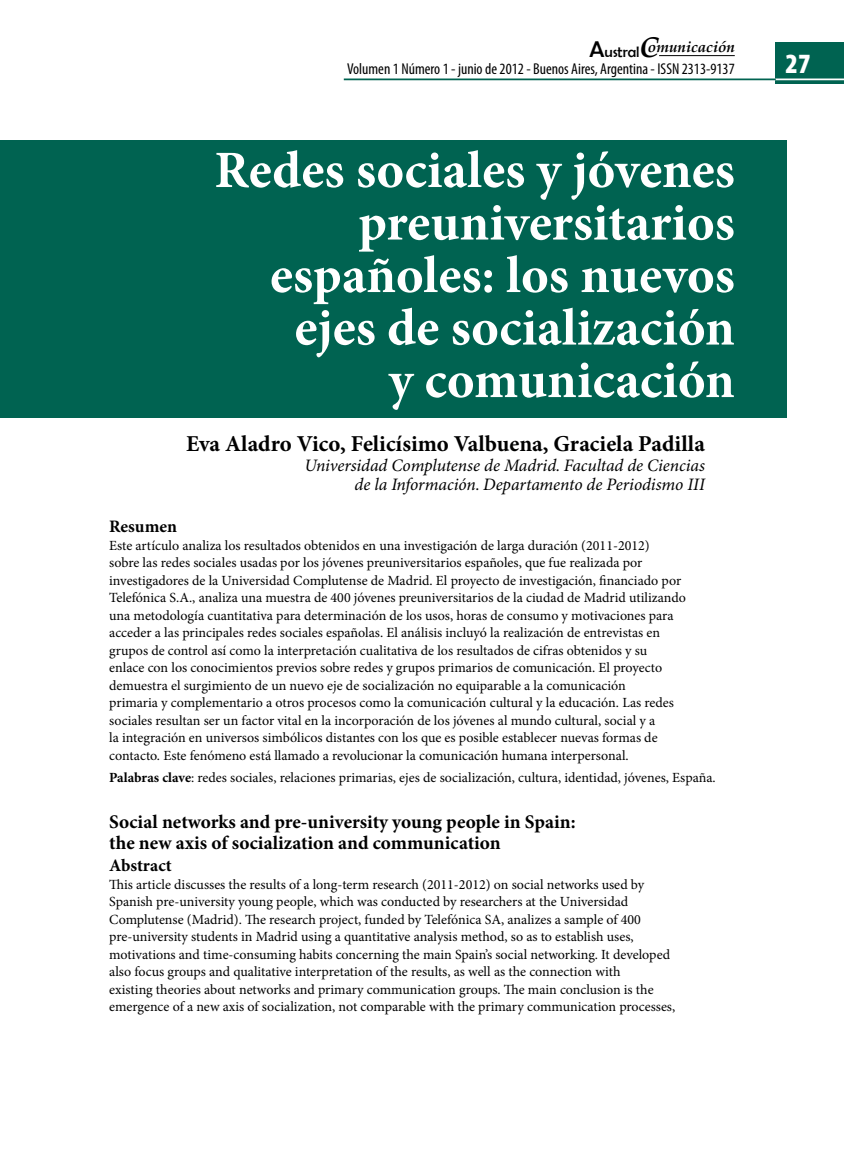
<style>
.page{position:relative;width:844px;height:1166px;background:#fff}
.page>*{position:absolute;margin:0;border:0;box-sizing:border-box;transform-origin:0 0}
.t1{font:700 52.5px/52.5px "Minion Pro";color:#fff;text-align:right}
.t2{font:900 condensed 28px "Myriad Pro";color:#fff}
.t3{font:700 22.75px "Minion Pro";letter-spacing:-.005em;color:#000}
.t4{font:22.75px "Berlin Sans FB";color:#000}
.t5{font:700 19.25px/21px "Minion Pro";color:#000}
.t6{font:italic 17.5px/19.2px "Minion Pro";letter-spacing:-.005em;color:#000;text-align:right}
.t7{font:700 17.5px "Minion Pro";letter-spacing:-.005em;color:#000}
.t8{font:condensed 15.75px "Myriad Pro";color:#000}
.t9{font:italic 700 15.22px "Palatino Linotype";color:#000}
.t10{font:15.22px "Berlin Sans FB";color:#000}
.t11{font:14px/17.5px "Minion Pro";color:#000}
.s1{font-family:"Palatino Linotype";font-weight:700;font-style:italic;font-size:28.53px}
.s2{font-weight:700}
</style>
<div class="page">
<div style="left:0;top:140px;width:786px;height:278px;background:#006351"></div>
<div style="left:775px;top:42px;width:68px;height:41px;background:#006351"></div>
<hr style="left:659px;top:55px;width:75px;height:1px;background:#000">
<hr style="left:390px;top:78px;width:453px;height:2px;background:#fff">
<hr style="left:344px;top:78px;width:431px;height:2px;background:#006351">
<p class="t10" style="left:604px;top:43px;width:56px">ustral<span class="s1">C</span></p>
<h3 class="t4" style="left:589px;top:36px;width:17px">A</h3>
<p class="t9" style="left:647px;top:36px;width:88px">omunicación</p>
<p class="t8" style="left:347px;top:59px;width:389px">Volumen 1 Número 1 - junio de 2012 - Buenos Aires, Argentina - ISSN 2313-9137</p>
<h2 class="t2" style="left:785px;top:45px;width:26px">27</h2>
<h1 class="t1" style="left:214px;top:143px;width:521px">Redes sociales y jóvenes preuniversitarios españoles: los nuevos ejes de socialización<br>y comunicación</h1>
<h3 class="t3" style="left:186px;top:428px;width:520px">Eva Aladro Vico, Felicísimo Valbuena, Graciela Padilla</h3>
<p class="t6" style="left:304px;top:456px;width:402px">Universidad Complutense de Madrid. Facultad de Ciencias de la Información. Departamento de Periodismo III</p>
<p class="t7" style="left:109px;top:514px;width:69px">Resumen</p>
<p class="t11" style="left:109px;top:536px;width:578px">Este artículo analiza los resultados obtenidos en una investigación de larga duración (2011-2012)<br>sobre las redes sociales usadas por los jóvenes preuniversitarios españoles, que fue realizada por investigadores de la Universidad Complutense de Madrid. El proyecto de investigación, financiado por Telefónica S.A., analiza una muestra de 400 jóvenes preuniversitarios de la ciudad de Madrid utilizando una metodología cuantitativa para determinación de los usos, horas de consumo y motivaciones para acceder a las principales redes sociales españolas. El análisis incluyó la realización de entrevistas en grupos de control así como la interpretación cualitativa de los resultados de cifras obtenidos y su enlace con los conocimientos previos sobre redes y grupos primarios de comunicación. El proyecto demuestra el surgimiento de un nuevo eje de socialización no equiparable a la comunicación<br>primaria y complementario a otros procesos como la comunicación cultural y la educación. Las redes sociales resultan ser un factor vital en la incorporación de los jóvenes al mundo cultural, social y a<br>la integración en universos simbólicos distantes con los que es posible establecer nuevas formas de contacto. Este fenómeno está llamado a revolucionar la comunicación humana interpersonal.</p>
<p class="t11" style="left:109px;top:769px;width:608px"><span class="s2">Palabras clave</span>: redes sociales, relaciones primarias, ejes de socialización, cultura, identidad, jóvenes, España.</p>
<h3 class="t5" style="left:109px;top:811px;width:467px">Social networks and pre-university young people in Spain: the new axis of socialization and communication</h3>
<p class="t7" style="left:109px;top:853px;width:64px">Abstract</p>
<p class="t11" style="left:109px;top:876px;width:567px">This article discusses the results of a long-term research (2011-2012) on social networks used by Spanish pre-university young people, which was conducted by researchers at the Universidad Complutense (Madrid). The research project, funded by Telefónica SA, analizes a sample of 400 pre-university students in Madrid using a quantitative analysis method, so as to establish uses, motivations and time-consuming habits concerning the main Spain’s social networking. It developed also focus groups and qualitative interpretation of the results, as well as the connection with<br>existing theories about networks and primary communication groups. The main conclusion is the emergence of a new axis of socialization, not comparable with the primary communication processes,</p>
</div>
